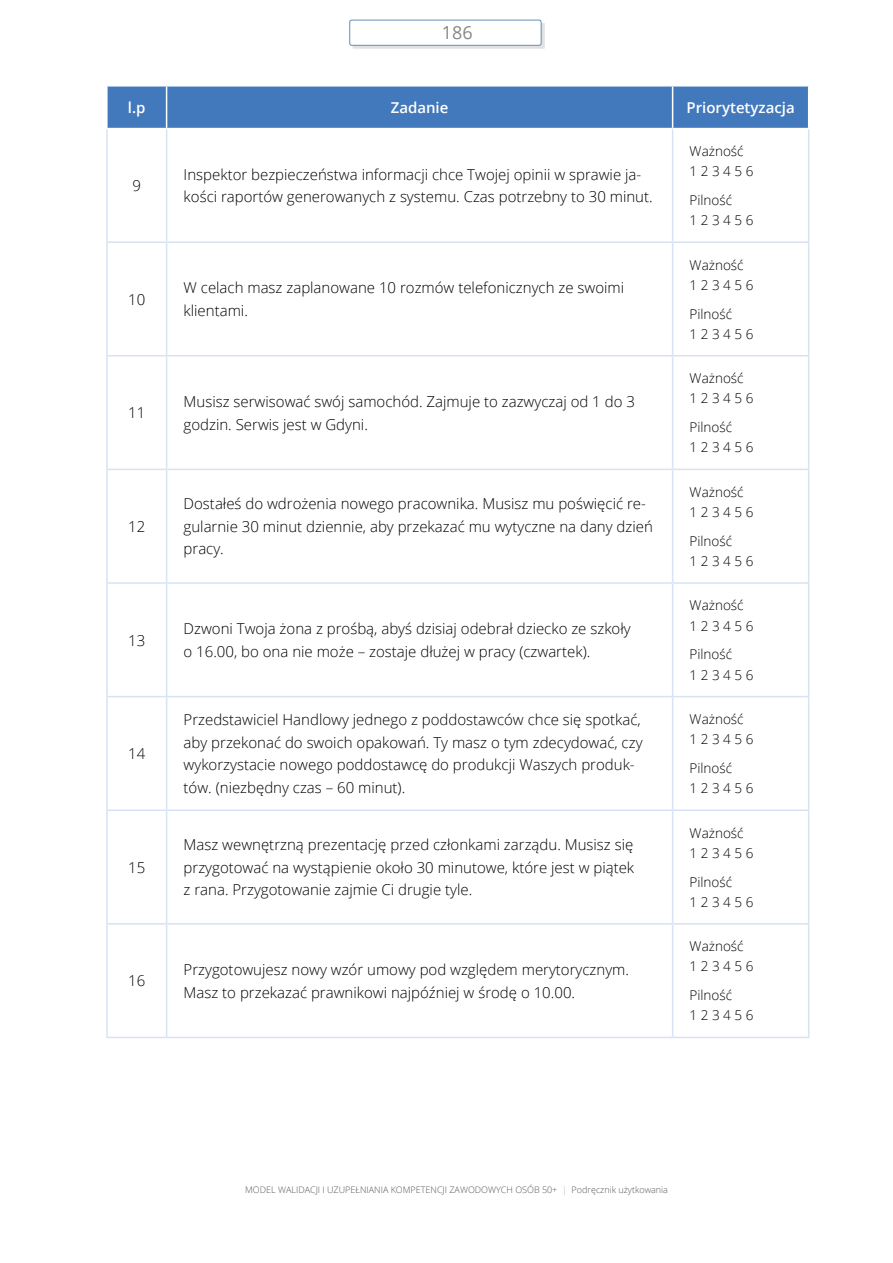
<style>
.page{position:relative;width:893px;height:1263px;background:#fff}
.page>*{position:absolute;margin:0;border:0;box-sizing:border-box;transform-origin:0 0}
.t1{font:18px "Open Sans";color:#878787}
.t2{font:300 15px/22.5px "Open Sans";color:#000}
.t3{font:600 15px "Open Sans";color:#fff}
.t4{font:300 13.5px/20.2px "Open Sans";color:#000}
.t5{font:300 9px "Open Sans";color:#575756}
.s1{color:#b3b2b2}
</style>
<div class="page">
<div style="left:108px;top:87px;width:700px;height:41px;background:#4278bc"></div>
<hr style="left:166px;top:87px;width:1px;height:41px;background:#fff">
<hr style="left:672px;top:87px;width:1px;height:41px;background:#fff">
<hr style="left:166px;top:129px;width:1px;height:112px;background:#d8e2f5">
<hr style="left:672px;top:129px;width:1px;height:112px;background:#d8e2f5">
<hr style="left:106px;top:241px;width:61px;height:2px;background:#d8e2f5">
<hr style="left:167px;top:241px;width:506px;height:2px;background:#d8e2f5">
<hr style="left:166px;top:243px;width:1px;height:112px;background:#d8e2f5">
<hr style="left:673px;top:241px;width:136px;height:2px;background:#d8e2f5">
<hr style="left:672px;top:243px;width:1px;height:112px;background:#d8e2f5">
<hr style="left:106px;top:355px;width:61px;height:1px;background:#d8e2f5">
<hr style="left:167px;top:355px;width:506px;height:1px;background:#d8e2f5">
<hr style="left:166px;top:356px;width:1px;height:113px;background:#d8e2f5">
<hr style="left:673px;top:355px;width:136px;height:1px;background:#d8e2f5">
<hr style="left:672px;top:356px;width:1px;height:113px;background:#d8e2f5">
<hr style="left:106px;top:469px;width:61px;height:1px;background:#d8e2f5">
<hr style="left:167px;top:469px;width:506px;height:1px;background:#d8e2f5">
<hr style="left:166px;top:470px;width:1px;height:112px;background:#d8e2f5">
<hr style="left:673px;top:469px;width:136px;height:1px;background:#d8e2f5">
<hr style="left:672px;top:470px;width:1px;height:112px;background:#d8e2f5">
<hr style="left:106px;top:582px;width:61px;height:2px;background:#d8e2f5">
<hr style="left:167px;top:582px;width:506px;height:2px;background:#d8e2f5">
<hr style="left:166px;top:584px;width:1px;height:112px;background:#d8e2f5">
<hr style="left:673px;top:582px;width:136px;height:2px;background:#d8e2f5">
<hr style="left:672px;top:584px;width:1px;height:112px;background:#d8e2f5">
<hr style="left:106px;top:696px;width:61px;height:1px;background:#d8e2f5">
<hr style="left:167px;top:696px;width:506px;height:1px;background:#d8e2f5">
<hr style="left:166px;top:697px;width:1px;height:112px;background:#d8e2f5">
<hr style="left:673px;top:696px;width:136px;height:1px;background:#d8e2f5">
<hr style="left:672px;top:697px;width:1px;height:112px;background:#d8e2f5">
<hr style="left:106px;top:809px;width:61px;height:2px;background:#d8e2f5">
<hr style="left:167px;top:809px;width:506px;height:2px;background:#d8e2f5">
<hr style="left:166px;top:811px;width:1px;height:112px;background:#d8e2f5">
<hr style="left:673px;top:809px;width:136px;height:2px;background:#d8e2f5">
<hr style="left:672px;top:811px;width:1px;height:112px;background:#d8e2f5">
<hr style="left:106px;top:923px;width:61px;height:1px;background:#d8e2f5">
<hr style="left:167px;top:923px;width:506px;height:1px;background:#d8e2f5">
<hr style="left:166px;top:924px;width:1px;height:113px;background:#d8e2f5">
<hr style="left:673px;top:923px;width:136px;height:1px;background:#d8e2f5">
<hr style="left:672px;top:924px;width:1px;height:113px;background:#d8e2f5">
<hr style="left:106px;top:1037px;width:61px;height:1px;background:#d8e2f5">
<hr style="left:167px;top:1037px;width:506px;height:1px;background:#d8e2f5">
<hr style="left:673px;top:1037px;width:136px;height:1px;background:#d8e2f5">
<hr style="left:106px;top:129px;width:2px;height:112px;background:#d8e2f5">
<hr style="left:808px;top:129px;width:1px;height:112px;background:#d8e2f5">
<hr style="left:106px;top:243px;width:2px;height:112px;background:#d8e2f5">
<hr style="left:808px;top:243px;width:1px;height:112px;background:#d8e2f5">
<hr style="left:106px;top:356px;width:2px;height:113px;background:#d8e2f5">
<hr style="left:808px;top:356px;width:1px;height:113px;background:#d8e2f5">
<hr style="left:106px;top:470px;width:2px;height:112px;background:#d8e2f5">
<hr style="left:808px;top:470px;width:1px;height:112px;background:#d8e2f5">
<hr style="left:106px;top:584px;width:2px;height:112px;background:#d8e2f5">
<hr style="left:808px;top:584px;width:1px;height:112px;background:#d8e2f5">
<hr style="left:106px;top:697px;width:2px;height:112px;background:#d8e2f5">
<hr style="left:808px;top:697px;width:1px;height:112px;background:#d8e2f5">
<hr style="left:106px;top:811px;width:2px;height:112px;background:#d8e2f5">
<hr style="left:808px;top:811px;width:1px;height:112px;background:#d8e2f5">
<hr style="left:106px;top:924px;width:2px;height:113px;background:#d8e2f5">
<hr style="left:808px;top:924px;width:1px;height:113px;background:#d8e2f5">
<div style="left:353px;top:23px;width:192px;height:25px;background:#000;opacity:.2"></div>
<div style="left:350px;top:20px;width:191px;height:25px;background:#fff;border-radius:2px"></div>
<div style="left:350px;top:20px;width:191px;height:25px;border:1px solid #004187;border-radius:2px"></div>
<p class="t1" style="left:442px;top:20px;width:32px">186</p>
<p class="t3" style="left:128px;top:97px;width:19px">l.p</p>
<p class="t3" style="left:391px;top:97px;width:59px">Zadanie</p>
<p class="t3" style="left:686px;top:97px;width:110px">Priorytetyzacja</p>
<p class="t2" style="left:133px;top:174px;width:10px">9</p>
<p class="t2" style="left:184px;top:163px;width:471px">Inspektor bezpieczeństwa informacji chce Twojej opinii w sprawie ja&shy;kości raportów generowanych z systemu. Czas potrzebny to 30 minut.</p>
<p class="t2" style="left:128px;top:288px;width:19px">10</p>
<p class="t2" style="left:128px;top:401px;width:19px">11</p>
<p class="t2" style="left:184px;top:276px;width:442px">W celach masz zaplanowane 10 rozmów telefonicznych ze swoimi klientami.</p>
<p class="t2" style="left:184px;top:390px;width:453px">Musisz serwisować swój samochód. Zajmuje to zazwyczaj od 1 do 3 godzin. Serwis jest w Gdyni.</p>
<p class="t4" style="left:690px;top:140px;width:65px">Ważność<br>1 2 3 4 5 6</p>
<p class="t4" style="left:690px;top:189px;width:65px">Pilność<br>1 2 3 4 5 6</p>
<p class="t4" style="left:690px;top:254px;width:65px">Ważność<br>1 2 3 4 5 6</p>
<p class="t4" style="left:690px;top:303px;width:65px">Pilność<br>1 2 3 4 5 6</p>
<p class="t4" style="left:690px;top:368px;width:65px">Ważność<br>1 2 3 4 5 6</p>
<p class="t4" style="left:690px;top:417px;width:65px">Pilność<br>1 2 3 4 5 6</p>
<p class="t2" style="left:128px;top:515px;width:19px">12</p>
<p class="t2" style="left:184px;top:492px;width:471px">Dostałeś do wdrożenia nowego pracownika. Musisz mu poświęcić re&shy;gularnie 30 minut dziennie, aby przekazać mu wytyczne na dany dzień pracy.</p>
<p class="t4" style="left:690px;top:481px;width:65px">Ważność<br>1 2 3 4 5 6</p>
<p class="t4" style="left:690px;top:530px;width:65px">Pilność<br>1 2 3 4 5 6</p>
<p class="t2" style="left:128px;top:628px;width:19px">13</p>
<p class="t2" style="left:184px;top:617px;width:449px">Dzwoni Twoja żona z prośbą, abyś dzisiaj odebrał dziecko ze szkoły o 16.00, bo ona nie może – zostaje dłużej w pracy (czwartek).</p>
<p class="t4" style="left:690px;top:595px;width:65px">Ważność<br>1 2 3 4 5 6</p>
<p class="t4" style="left:690px;top:644px;width:65px">Pilność<br>1 2 3 4 5 6</p>
<p class="t2" style="left:128px;top:742px;width:19px">14</p>
<p class="t2" style="left:128px;top:856px;width:19px">15</p>
<p class="t2" style="left:184px;top:708px;width:460px">Przedstawiciel Handlowy jednego z poddostawców chce się spotkać, aby przekonać do swoich opakowań. Ty masz o tym zdecydować, czy wykorzystacie nowego poddostawcę do produkcji Waszych produk&shy;tów. (niezbędny czas – 60 minut).</p>
<p class="t4" style="left:690px;top:708px;width:65px">Ważność<br>1 2 3 4 5 6</p>
<p class="t4" style="left:690px;top:757px;width:65px">Pilność<br>1 2 3 4 5 6</p>
<p class="t2" style="left:184px;top:833px;width:452px;text-align:justify">Masz wewnętrzną prezentację przed członkami zarządu. Musisz się przygotować na wystąpienie około 30 minutowe, które jest w piątek z rana. Przygotowanie zajmie Ci drugie tyle.</p>
<p class="t4" style="left:690px;top:822px;width:65px">Ważność<br>1 2 3 4 5 6</p>
<p class="t4" style="left:690px;top:871px;width:65px">Pilność<br>1 2 3 4 5 6</p>
<p class="t2" style="left:128px;top:969px;width:19px">16</p>
<p class="t2" style="left:184px;top:958px;width:447px">Przygotowujesz nowy wzór umowy pod względem merytorycznym.<br>Masz to przekazać prawnikowi najpóźniej w środę o 10.00.</p>
<p class="t4" style="left:690px;top:936px;width:65px">Ważność<br>1 2 3 4 5 6</p>
<p class="t4" style="left:690px;top:985px;width:65px">Pilność<br>1 2 3 4 5 6</p>
<p class="t5" style="left:245px;top:1184px;width:424px">MODEL WALIDACJI I UZUPEŁNIANIA KOMPETENCJI ZAWODOWYCH OSÓB 50+ <span class="s1">|</span> Podręcznik użytkowania</p>
</div>
